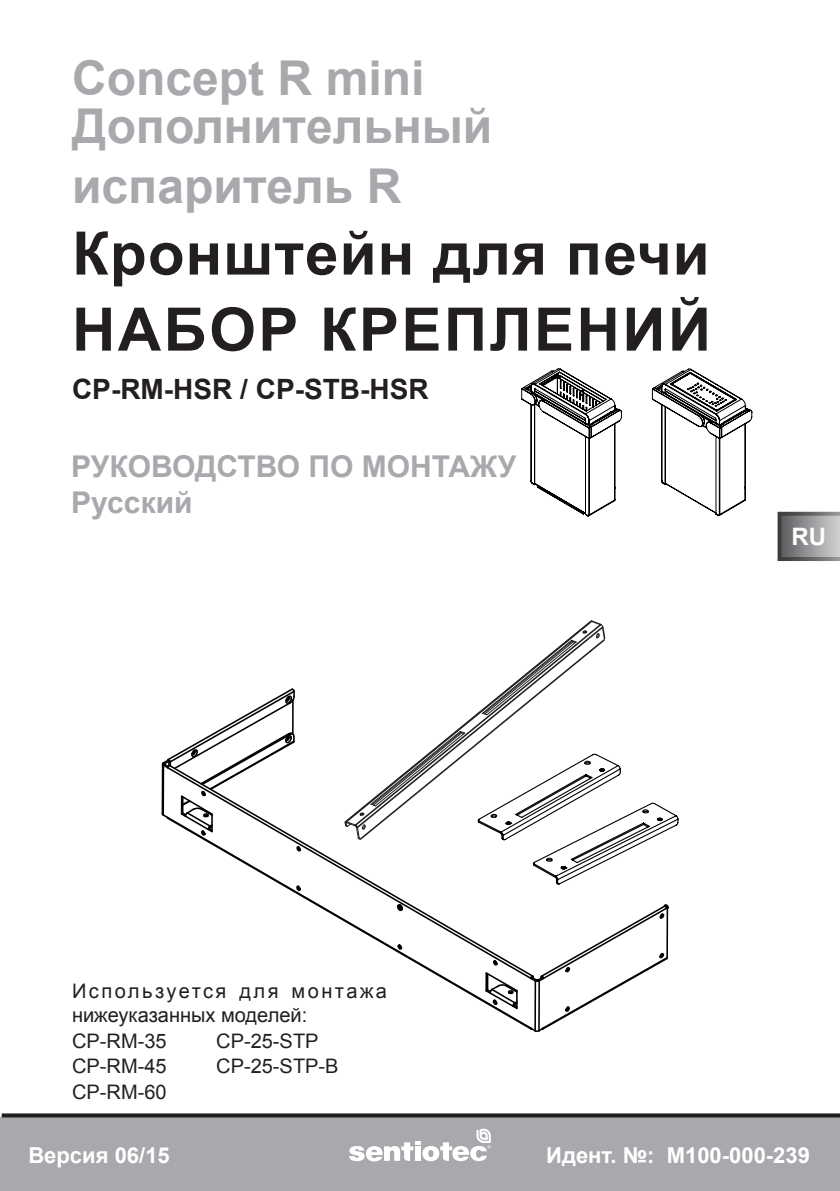
<style>
.page{position:relative;width:840px;height:1191px;background:#fff}
.page>*{position:absolute;margin:0;border:0;box-sizing:border-box;transform-origin:0 0}
.t1{font:700 60px/76px "Arial";letter-spacing:.02em;color:#231f20}
.t2{font:700 48px/48px "Arial";color:#a8a9ad}
.t3{font:700 30px/36px "Arial";color:#a8a9ad}
.t4{font:700 28px "Arial";color:#231f20}
.t5{font:700 24px "Arial";color:#fff}
.t6{font:700 22px "Arial";color:#fff}
.t7{font:20px/24.8px "Arial";color:#231f20}
</style>
<div class="page">
<div style="left:1px;top:1117px;width:837px;height:73px;background:#a8a9ad"></div>
<div style="left:0;top:1116px;width:839px;height:75px;border:2px solid #a8a9ad"></div>
<svg style="left:2px;top:1113px;width:837px;height:4px;background:#3a3637"></svg>
<svg style="left:349px;top:1128px;width:141px;height:33px"></svg>
<svg style="left:777px;top:512px;width:62px;height:49px;background:#8b8c8e"></svg>
<svg style="left:458px;top:710px;width:54px;height:44px"></svg>
<svg style="left:416px;top:729px;width:50px;height:34px"></svg>
<svg style="left:481px;top:620px;width:125px;height:96px"></svg>
<svg style="left:198px;top:765px;width:330px;height:215px"></svg>
<svg style="left:484px;top:959px;width:35px;height:51px"></svg>
<svg style="left:395px;top:901px;width:10px;height:12px"></svg>
<svg style="left:528px;top:904px;width:141px;height:128px"></svg>
<svg style="left:396px;top:943px;width:7px;height:7px"></svg>
<svg style="left:295px;top:845px;width:7px;height:8px"></svg>
<svg style="left:295px;top:884px;width:7px;height:8px"></svg>
<svg style="left:161px;top:688px;width:135px;height:149px"></svg>
<svg style="left:476px;top:752px;width:203px;height:134px"></svg>
<svg style="left:651px;top:369px;width:100px;height:147px"></svg>
<svg style="left:521px;top:368px;width:100px;height:148px"></svg>
<h2 class="t2" style="left:72px;top:54px;width:421px">Concept R mini<br>Дополнительный</h2>
<h2 class="t2" style="left:72px;top:162px;width:330px">испаритель R</h2>
<h1 class="t1" style="left:72px;top:216px;width:640px">Кронштейн для печи<br>НАБОР КРЕПЛЕНИЙ</h1>
<h3 class="t4" style="left:72px;top:369px;width:358px">CP-RM-HSR / CP-STB-HSR</h3>
<h3 class="t3" style="left:71px;top:449px;width:446px">РУКОВОДСТВО ПО МОНТАЖУ<br>Русский</h3>
<p class="t7" style="left:72px;top:978px;width:316px">Используется для монтажа нижеуказанных моделей:<br>CP-RM-35</p>
<p class="t7" style="left:216px;top:1028px;width:104px">CP-25-STP</p>
<p class="t7" style="left:72px;top:1053px;width:96px">CP-RM-45</p>
<p class="t7" style="left:216px;top:1053px;width:124px">CP-25-STP-B</p>
<p class="t7" style="left:72px;top:1079px;width:96px">CP-RM-60</p>
<p class="t5" style="left:791px;top:519px;width:36px">RU</p>
<p class="t6" style="left:28px;top:1140px;width:143px">Версия 06/15</p>
<p class="t6" style="left:546px;top:1140px;width:265px">Идент. №: M100-000-239</p>
</div>
